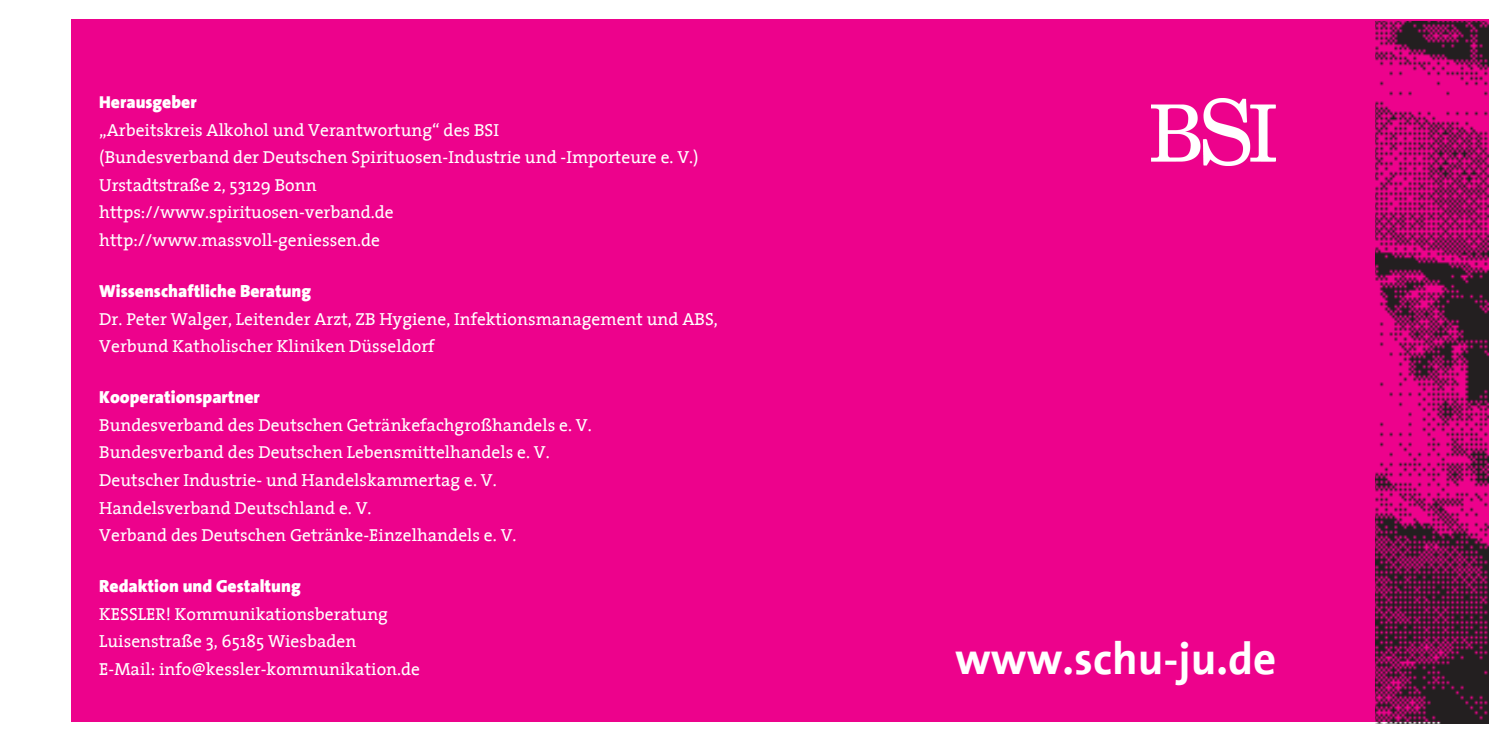
<style>
.page{position:relative;width:1489px;height:745px;background:#fff}
.page>*{position:absolute;margin:0;border:0;box-sizing:border-box;transform-origin:0 0}
.t1{font:45px "The Sans 7 Bold Plain";color:#fff}
.t2{font:17.5px/27.5px "The Serif 5";color:#fff}
.t3{font:900 17.5px "The Sans 9";color:#fff}
</style>
<div class="page">
<div style="left:71px;top:19px;width:1417px;height:701px;background:#ed028c"></div>
<img style="left:1151px;top:99px;width:124px;height:66px">
<img style="left:1375px;top:21px;width:113px;height:702px">
<p class="t3" style="left:99px;top:95px;width:99px">Herausgeber</p>
<p class="t2" style="left:99px;top:117px;width:601px">„Arbeitskreis Alkohol und Verantwortung“ des BSI<br>(Bundesverband der Deutschen Spirituosen-Industrie und -Importeure e. V.)<br>Urstadtstraße 2, 53129 Bonn<br>https://www.spirituosen-verband.de<br>http://www.massvoll-geniessen.de</p>
<p class="t3" style="left:99px;top:284px;width:213px">Wissenschaftliche Beratung</p>
<p class="t2" style="left:99px;top:305px;width:620px">Dr. Peter Walger, Leitender Arzt, ZB Hygiene, Infektionsmanagement und ABS,<br>Verbund Katholischer Kliniken Düsseldorf</p>
<p class="t3" style="left:99px;top:390px;width:162px">Kooperationspartner</p>
<p class="t2" style="left:99px;top:412px;width:494px">Bundesverband des Deutschen Getränkefachgroßhandels e. V.<br>Bundesverband des Deutschen Lebensmittelhandels e. V.<br>Deutscher Industrie- und Handelskammertag e. V.<br>Handelsverband Deutschland e. V.<br>Verband des Deutschen Getränke-Einzelhandels e. V.</p>
<p class="t3" style="left:99px;top:579px;width:203px">Redaktion und Gestaltung</p>
<p class="t2" style="left:99px;top:600px;width:322px">KESSLER! Kommunikationsberatung<br>Luisenstraße 3, 65185 Wiesbaden<br>E-Mail: info@kessler-kommunikation.de</p>
<h1 class="t1" style="left:955px;top:640px;width:322px">www.schu-ju.de</h1>
</div>
